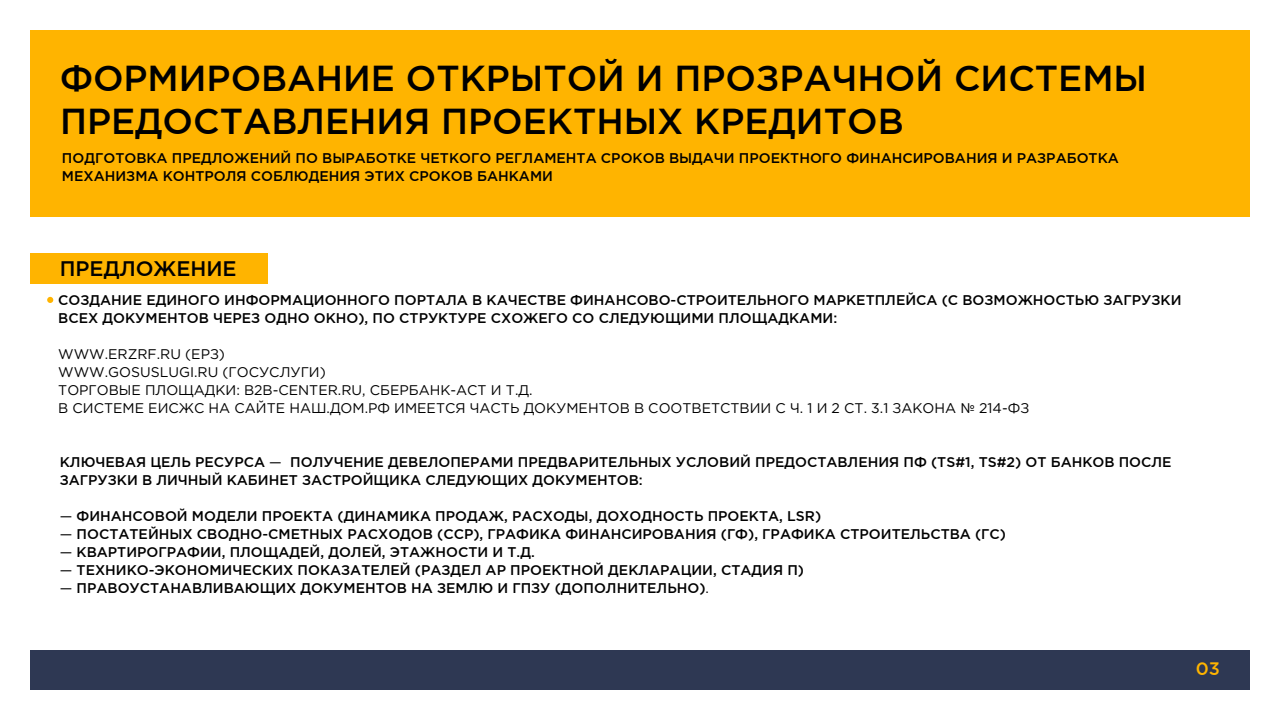
<style>
.page{position:relative;width:1280px;height:720px;background:#fff}
.page>*{position:absolute;margin:0;border:0;box-sizing:border-box;transform-origin:0 0}
.t1{font:500 36px/43.2px "Gotham Pro";color:#000}
.t2{font:500 21px "Gotham Pro";color:#000}
.t3{font:500 18px "Gotham Pro";color:#ffb400}
.t4{font:500 14px/18px "Gotham Pro";color:#000}
.t5{font:14px/18px "Gotham Pro";color:#000}
.s1{font-weight:400}
</style>
<div class="page">
<svg style="left:47px;top:297px;width:6px;height:6px"></svg>
<div style="left:30px;top:254px;width:237px;height:30px;background:#ffb400"></div>
<div style="left:30px;top:650px;width:1220px;height:40px;background:#2e3853"></div>
<div style="left:30px;top:30px;width:1220px;height:186px;background:#ffb400"></div>
<h1 class="t1" style="left:60px;top:55px;width:1089px">ФОРМИРОВАНИЕ ОТКРЫТОЙ И ПРОЗРАЧНОЙ СИСТЕМЫ<br>ПРЕДОСТАВЛЕНИЯ ПРОЕКТНЫХ КРЕДИТОВ</h1>
<p class="t4" style="left:62px;top:149px;width:1058px">ПОДГОТОВКА ПРЕДЛОЖЕНИЙ ПО ВЫРАБОТКЕ ЧЕТКОГО РЕГЛАМЕНТА СРОКОВ ВЫДАЧИ ПРОЕКТНОГО ФИНАНСИРОВАНИЯ И РАЗРАБОТКА<br>МЕХАНИЗМА КОНТРОЛЯ СОБЛЮДЕНИЯ ЭТИХ СРОКОВ БАНКАМИ</p>
<h2 class="t2" style="left:60px;top:257px;width:178px">ПРЕДЛОЖЕНИЕ</h2>
<p class="t4" style="left:58px;top:291px;width:1125px">СОЗДАНИЕ ЕДИНОГО ИНФОРМАЦИОННОГО ПОРТАЛА В КАЧЕСТВЕ ФИНАНСОВО-СТРОИТЕЛЬНОГО МАРКЕТПЛЕЙСА (С ВОЗМОЖНОСТЬЮ ЗАГРУЗКИ<br>ВСЕХ ДОКУМЕНТОВ ЧЕРЕЗ ОДНО ОКНО), ПО СТРУКТУРЕ СХОЖЕГО СО СЛЕДУЮЩИМИ ПЛОЩАДКАМИ:</p>
<p class="t5" style="left:58px;top:345px;width:973px">WWW.ERZRF.RU (ЕРЗ)<br>WWW.GOSUSLUGI.RU (ГОСУСЛУГИ)<br>ТОРГОВЫЕ ПЛОЩАДКИ: B2B-CENTER.RU, СБЕРБАНК-АСТ И Т.Д.<br>В СИСТЕМЕ ЕИСЖС НА САЙТЕ НАШ.ДОМ.РФ ИМЕЕТСЯ ЧАСТЬ ДОКУМЕНТОВ В СООТВЕТСТВИИ С Ч. 1 И 2 СТ. 3.1 ЗАКОНА № 214-ФЗ</p>
<p class="t4" style="left:60px;top:453px;width:1113px">КЛЮЧЕВАЯ ЦЕЛЬ РЕСУРСА <span class="s1">—</span> ПОЛУЧЕНИЕ ДЕВЕЛОПЕРАМИ ПРЕДВАРИТЕЛЬНЫХ УСЛОВИЙ ПРЕДОСТАВЛЕНИЯ ПФ (TS#1, TS#2) ОТ БАНКОВ ПОСЛЕ<br>ЗАГРУЗКИ В ЛИЧНЫЙ КАБИНЕТ ЗАСТРОЙЩИКА СЛЕДУЮЩИХ ДОКУМЕНТОВ:</p>
<p class="t4" style="left:60px;top:507px;width:763px"><span class="s1">—</span> ФИНАНСОВОЙ МОДЕЛИ ПРОЕКТА (ДИНАМИКА ПРОДАЖ, РАСХОДЫ, ДОХОДНОСТЬ ПРОЕКТА, LSR)</p>
<p class="t4" style="left:60px;top:525px;width:948px"><span class="s1">—</span> ПОСТАТЕЙНЫХ СВОДНО-СМЕТНЫХ РАСХОДОВ (ССР), ГРАФИКА ФИНАНСИРОВАНИЯ (ГФ), ГРАФИКА СТРОИТЕЛЬСТВА (ГС)</p>
<p class="t4" style="left:60px;top:543px;width:477px"><span class="s1">—</span> КВАРТИРОГРАФИИ, ПЛОЩАДЕЙ, ДОЛЕЙ, ЭТАЖНОСТИ И Т.Д.</p>
<p class="t4" style="left:60px;top:561px;width:746px"><span class="s1">—</span> ТЕХНИКО-ЭКОНОМИЧЕСКИХ ПОКАЗАТЕЛЕЙ (РАЗДЕЛ АР ПРОЕКТНОЙ ДЕКЛАРАЦИИ, СТАДИЯ П)</p>
<p class="t4" style="left:60px;top:579px;width:651px"><span class="s1">—</span> ПРАВОУСТАНАВЛИВАЮЩИХ ДОКУМЕНТОВ НА ЗЕМЛЮ И ГПЗУ (ДОПОЛНИТЕЛЬНО)<span class="s1">.</span></p>
<p class="t3" style="left:1196px;top:658px;width:26px">03</p>
</div>
